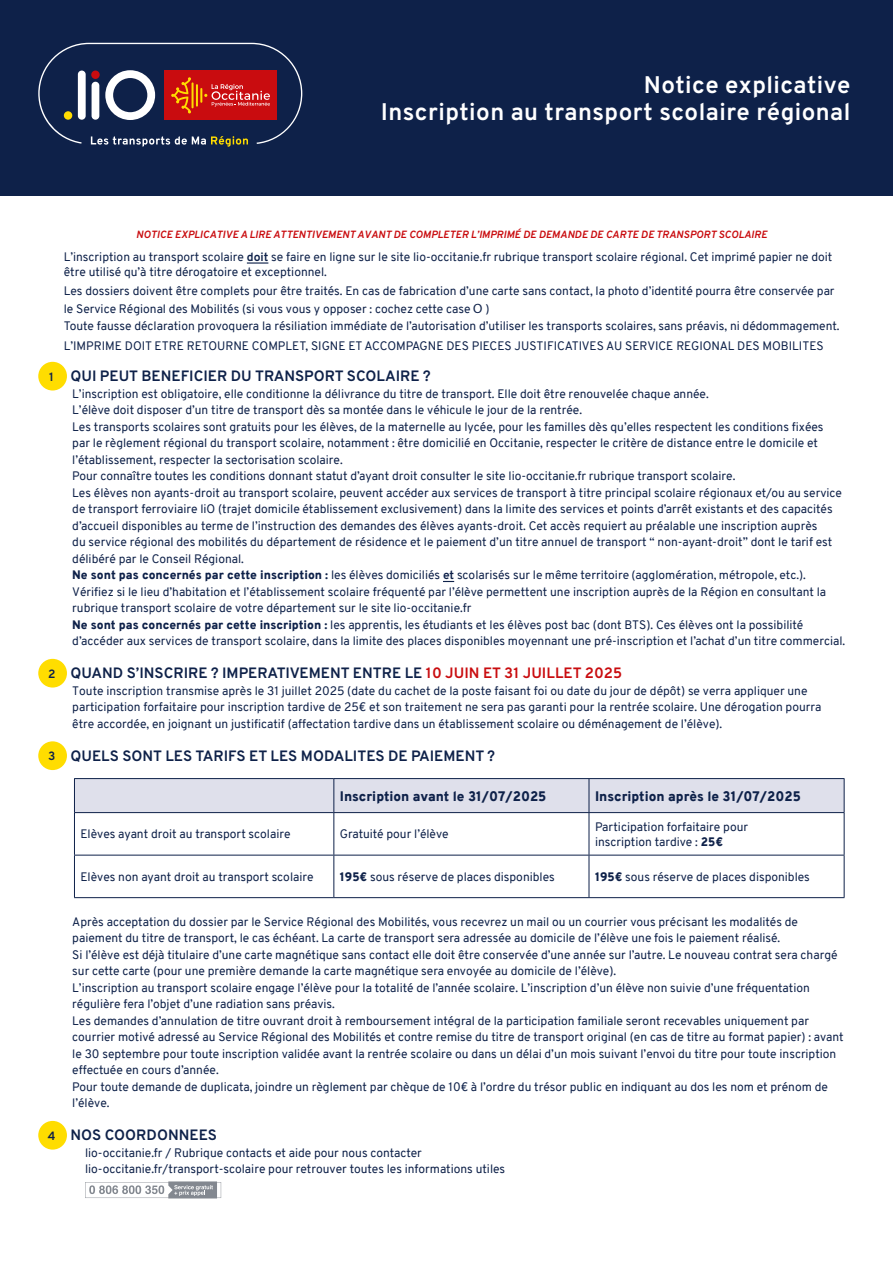
<style>
.page{position:relative;width:893px;height:1263px;background:#fff}
.page>*{position:absolute;margin:0;border:0;box-sizing:border-box;transform-origin:0 0}
.t1{font:700 24px "Overpass";letter-spacing:.02em;color:#fff}
.t2{font:700 15px "Overpass";color:#0e2149}
.t3{font:900 13.5px "Overpass";color:#0e2149}
.t4{font:12px/16.5px "Overpass";color:#0e2149}
.t5{font:700 12px "Overpass";color:#0e2149}
.t6{font:italic 700 10.5px "Overpass";letter-spacing:.01em;color:#c90c0f}
.s1{font-weight:700}
.s2{font-family:"Myriad Pro";font-size:13.5px}
.s3{font-weight:900}
.s4{color:#c90c0f}
</style>
<div class="page">
<div style="left:0;top:0;width:893px;height:196px;background:#0e2149"></div>
<svg style="left:38px;top:43px;width:264px;height:104px"></svg>
<div style="left:38px;top:362px;width:29px;height:28px;background:#fd0;border-radius:50%"></div>
<div style="left:38px;top:659px;width:29px;height:28px;background:#fd0;border-radius:50%"></div>
<div style="left:38px;top:741px;width:29px;height:29px;background:#fd0;border-radius:50%"></div>
<div style="left:38px;top:1121px;width:29px;height:28px;background:#fd0;border-radius:50%"></div>
<svg style="left:85px;top:1181px;width:136px;height:17px"></svg>
<div style="left:75px;top:779px;width:769px;height:33px;background:#dfe0eb"></div>
<hr style="left:74px;top:779px;width:1px;height:33px;background:#0e2149">
<hr style="left:74px;top:778px;width:260px;height:1px;background:#0e2149">
<hr style="left:334px;top:778px;width:255px;height:1px;background:#0e2149">
<hr style="left:589px;top:778px;width:255px;height:1px;background:#0e2149">
<hr style="left:333px;top:779px;width:1px;height:33px;background:#0e2149">
<hr style="left:589px;top:779px;width:1px;height:33px;background:#0e2149">
<hr style="left:844px;top:779px;width:1px;height:33px;background:#0e2149">
<hr style="left:74px;top:813px;width:1px;height:42px;background:#0e2149">
<hr style="left:74px;top:855px;width:1px;height:42px;background:#0e2149">
<hr style="left:74px;top:812px;width:260px;height:1px;background:#0e2149">
<hr style="left:334px;top:812px;width:255px;height:1px;background:#0e2149">
<hr style="left:589px;top:812px;width:255px;height:1px;background:#0e2149">
<hr style="left:333px;top:813px;width:1px;height:42px;background:#0e2149">
<hr style="left:589px;top:813px;width:1px;height:42px;background:#0e2149">
<hr style="left:844px;top:813px;width:1px;height:42px;background:#0e2149">
<hr style="left:333px;top:855px;width:1px;height:42px;background:#0e2149">
<hr style="left:589px;top:855px;width:1px;height:42px;background:#0e2149">
<hr style="left:844px;top:855px;width:1px;height:42px;background:#0e2149">
<hr style="left:74px;top:855px;width:260px;height:1px;background:#0e2149">
<hr style="left:334px;top:855px;width:255px;height:1px;background:#0e2149">
<hr style="left:589px;top:855px;width:255px;height:1px;background:#0e2149">
<hr style="left:74px;top:897px;width:260px;height:1px;background:#0e2149">
<hr style="left:334px;top:897px;width:255px;height:1px;background:#0e2149">
<hr style="left:589px;top:897px;width:255px;height:1px;background:#0e2149">
<hr style="left:247px;top:262px;width:21px;height:2px;background:#0e2149">
<p class="t1" style="left:644px;top:70px;width:208px">Notice explicative</p>
<p class="t1" style="left:381px;top:97px;width:471px">Inscription au transport scolaire régional</p>
<p class="t6" style="left:136px;top:227px;width:632px">NOTICE EXPLICATIVE A LIRE ATTENTIVEMENTAVANT DE COMPLETER L’IMPRIMÉ DE DEMANDE DE CARTE DE TRANSPORT SCOLAIRE</p>
<p class="t4" style="left:64px;top:249px;width:770px;line-height:15px">L’inscription au transport scolaire <span class="s1">doit</span> se faire en ligne sur le site lio-occitanie.fr rubrique transport scolaire régional. Cet imprimé papier ne doit être utilisé qu’à titre dérogatoire et exceptionnel.</p>
<p class="t4" style="left:64px;top:282px;width:772px;line-height:18px">Les dossiers doivent être complets pour être traités. En cas de fabrication d’une carte sans contact, la photo d’identité pourra être conservée par le Service Régional des Mobilités (si vous vous y opposer : cochez cette case <span class="s2">O</span> )</p>
<p class="t4" style="left:64px;top:315px;width:777px;line-height:20.4px">Toute fausse déclaration provoquera la résiliation immédiate de l’autorisation d’utiliser les transports scolaires, sans préavis, ni dédommagement.<br>L’IMPRIME DOIT ETRE RETOURNE COMPLET, SIGNE ET ACCOMPAGNE DES PIECES JUSTIFICATIVES AU SERVICE REGIONAL DES MOBILITES</p>
<p class="t5" style="left:49px;top:369px;width:6px">1</p>
<p class="t2" style="left:70px;top:367px;width:362px">QUI PEUT BENEFICIER DU TRANSPORT SCOLAIRE ?</p>
<p class="t4" style="left:72px;top:385px;width:774px">L’inscription est obligatoire, elle conditionne la délivrance du titre de transport. Elle doit être renouvelée chaque année.<br>L’élève doit disposer d’un titre de transport dès sa montée dans le véhicule le jour de la rentrée.<br>Les transports scolaires sont gratuits pour les élèves, de la maternelle au lycée, pour les familles dès qu’elles respectent les conditions fixées<br>par le règlement régional du transport scolaire, notamment : être domicilié en Occitanie, respecter le critère de distance entre le domicile et l’établissement, respecter la sectorisation scolaire.<br>Pour connaître toutes les conditions donnant statut d’ayant droit consulter le site lio-occitanie.fr rubrique transport scolaire.<br>Les élèves non ayants-droit au transport scolaire, peuvent accéder aux services de transport à titre principal scolaire régionaux et/ou au service de transport ferroviaire liO (trajet domicile établissement exclusivement) dans la limite des services et points d’arrêt existants et des capacités d’accueil disponibles au terme de l’instruction des demandes des élèves ayants-droit. Cet accès requiert au préalable une inscription auprès<br>du service régional des mobilités du département de résidence et le paiement d’un titre annuel de transport “ non-ayant-droit” dont le tarif est délibéré par le Conseil Régional.<br><span class="s3">Ne sont pas concernés par cette inscription :</span> les élèves domiciliés <span class="s1">et</span> scolarisés sur le même territoire (agglomération, métropole, etc.).<br>Vérifiez si le lieu d’habitation et l’établissement scolaire fréquenté par l’élève permettent une inscription auprès de la Région en consultant la rubrique transport scolaire de votre département sur le site lio-occitanie.fr<br><span class="s3">Ne sont pas concernés par cette inscription :</span> les apprentis, les étudiants et les élèves post bac (dont BTS). Ces élèves ont la possibilité d’accéder aux services de transport scolaire, dans la limite des places disponibles moyennant une pré-inscription et l’achat d’un titre commercial.</p>
<p class="t5" style="left:48px;top:666px;width:9px">2</p>
<p class="t2" style="left:70px;top:664px;width:553px">QUAND S’INSCRIRE ? IMPERATIVEMENT ENTRE LE <span class="s4">10 JUIN ET 31 JUILLET 2025</span></p>
<p class="t4" style="left:72px;top:682px;width:751px">Toute inscription transmise après le 31 juillet 2025 (date du cachet de la poste faisant foi ou date du jour de dépôt) se verra appliquer une participation forfaitaire pour inscription tardive de 25€ et son traitement ne sera pas garanti pour la rentrée scolaire. Une dérogation pourra être accordée, en joignant un justificatif (affectation tardive dans un établissement scolaire ou déménagement de l’élève).</p>
<p class="t5" style="left:48px;top:749px;width:9px">3</p>
<p class="t2" style="left:70px;top:746px;width:426px">QUELS SONT LES TARIFS ET LES MODALITES DE PAIEMENT ?</p>
<p class="t3" style="left:340px;top:786px;width:208px">Inscription avant le 31/07/2025</p>
<p class="t3" style="left:595px;top:786px;width:207px">Inscription après le 31/07/2025</p>
<p class="t4" style="left:80px;top:826px;width:212px">Elèves ayant droit au transport scolaire</p>
<p class="t4" style="left:340px;top:826px;width:110px">Gratuité pour l’élève</p>
<p class="t4" style="left:595px;top:819px;width:155px">Participation forfaitaire pour</p>
<p class="t4" style="left:595px;top:833px;width:130px">inscription tardive : <span class="s3">25€</span></p>
<p class="t4" style="left:80px;top:868px;width:235px">Elèves non ayant droit au transport scolaire</p>
<p class="t4" style="left:340px;top:868px;width:216px"><span class="s3">195€</span> sous réserve de places disponibles</p>
<p class="t4" style="left:595px;top:868px;width:216px"><span class="s3">195€</span> sous réserve de places disponibles</p>
<p class="t4" style="left:72px;top:913px;width:727px">Après acceptation du dossier par le Service Régional des Mobilités, vous recevrez un mail ou un courrier vous précisant les modalités de paiement du titre de transport, le cas échéant. La carte de transport sera adressée au domicile de l’élève une fois le paiement réalisé.</p>
<p class="t4" style="left:72px;top:946px;width:767px">Si l’élève est déjà titulaire d’une carte magnétique sans contact elle doit être conservée d’une année sur l’autre. Le nouveau contrat sera chargé sur cette carte (pour une première demande la carte magnétique sera envoyée au domicile de l’élève).</p>
<p class="t4" style="left:72px;top:979px;width:739px">L’inscription au transport scolaire engage l’élève pour la totalité de l’année scolaire. L’inscription d’un élève non suivie d’une fréquentation régulière fera l’objet d’une radiation sans préavis.</p>
<p class="t4" style="left:72px;top:1012px;width:773px">Les demandes d’annulation de titre ouvrant droit à remboursement intégral de la participation familiale seront recevables uniquement par courrier motivé adressé au Service Régional des Mobilités et contre remise du titre de transport original (en cas de titre au format papier) : avant le 30 septembre pour toute inscription validée avant la rentrée scolaire ou dans un délai d’un mois suivant l’envoi du titre pour toute inscription effectuée en cours d’année.</p>
<p class="t4" style="left:72px;top:1078px;width:757px">Pour toute demande de duplicata, joindre un règlement par chèque de 10€ à l’ordre du trésor public en indiquant au dos les nom et prénom de l’élève.</p>
<p class="t5" style="left:48px;top:1128px;width:9px">4</p>
<p class="t2" style="left:70px;top:1126px;width:148px">NOS COORDONNEES</p>
<p class="t4" style="left:85px;top:1144px;width:338px">lio-occitanie.fr / Rubrique contacts et aide pour nous contacter</p>
<p class="t4" style="left:85px;top:1161px;width:422px">lio-occitanie.fr/transport-scolaire pour retrouver toutes les informations utiles</p>
</div>
